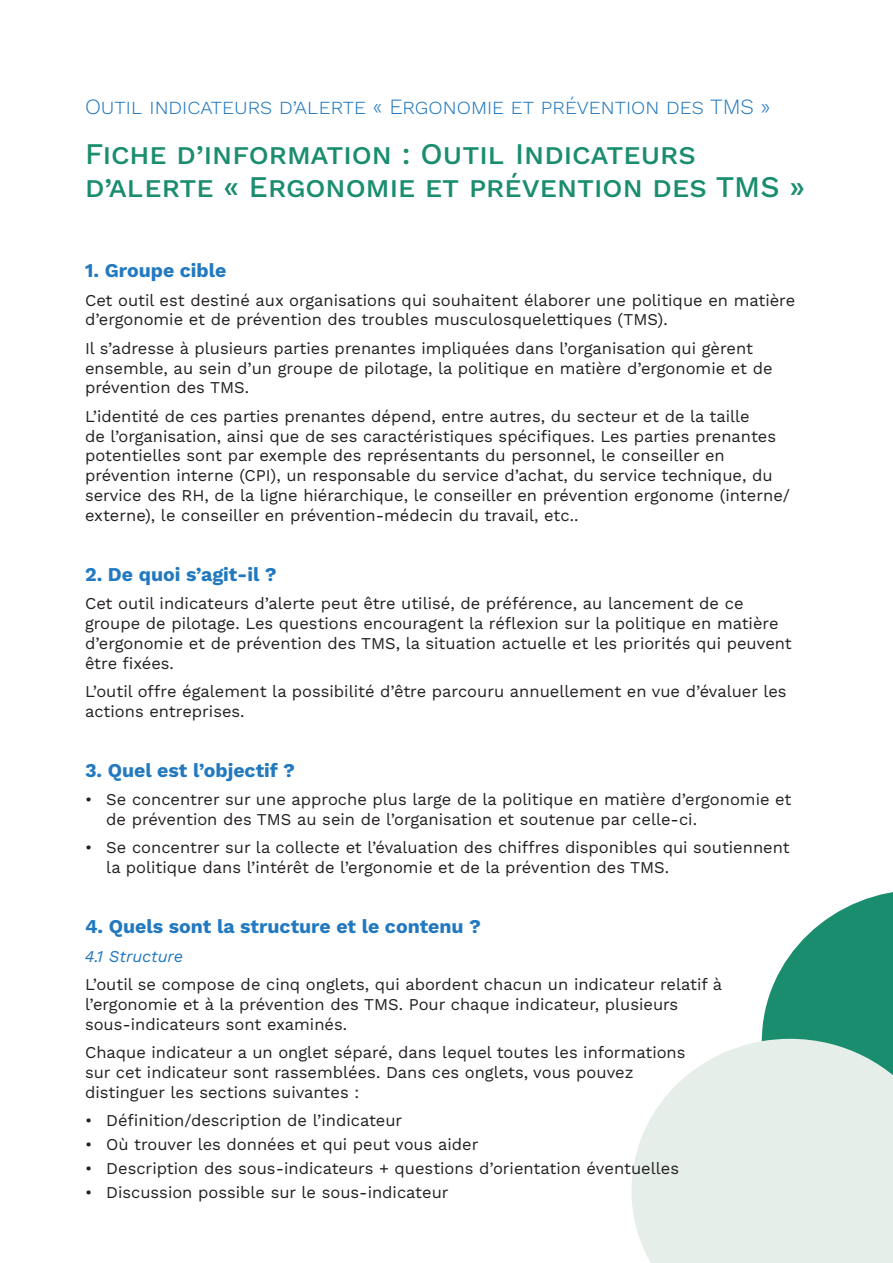
<style>
.page{position:relative;width:893px;height:1263px;background:#fff}
.page>*{position:absolute;margin:0;border:0;box-sizing:border-box;transform-origin:0 0}
.t1{font:500 30px/33px "Work Sans";color:#1a8d6f}
.t2{font:300 21.75px "Work Sans";color:#2279bf}
.t3{font:700 19.5px "Work Sans";color:#2279bf}
.t4{font:16.5px/19.8px "Work Sans";color:#231f20}
.t5{font:italic 16.5px "Work Sans";color:#2279bf}
</style>
<div class="page">
<svg style="left:631px;top:1039px;width:262px;height:224px;fill:#e6eeea"></svg>
<svg style="left:762px;top:892px;width:131px;height:213px"></svg>
<h2 class="t2" style="left:85px;top:90px;width:687px">Outil indicateurs d’alerte « Ergonomie et prévention des TMS »</h2>
<h1 class="t1" style="left:85px;top:136px;width:721px">Fiche d’information : Outil Indicateurs d’alerte « Ergonomie et prévention des TMS »</h1>
<p class="t3" style="left:85px;top:256px;width:143px">1. Groupe cible</p>
<p class="t4" style="left:85px;top:289px;width:712px">Cet outil est destiné aux organisations qui souhaitent élaborer une politique en matière d’ergonomie et de prévention des troubles musculosquelettiques (TMS).</p>
<p class="t4" style="left:85px;top:338px;width:689px">Il s’adresse à plusieurs parties prenantes impliquées dans l’organisation qui gèrent ensemble, au sein d’un groupe de pilotage, la politique en matière d’ergonomie et de prévention des TMS.</p>
<p class="t4" style="left:85px;top:405px;width:706px">L’identité de ces parties prenantes dépend, entre autres, du secteur et de la taille<br>de l’organisation, ainsi que de ses caractéristiques spécifiques. Les parties prenantes potentielles sont par exemple des représentants du personnel, le conseiller en prévention interne (CPI), un responsable du service d’achat, du service technique, du service des RH, de la ligne hiérarchique, le conseiller en prévention ergonome (interne/ externe), le conseiller en prévention-médecin du travail, etc..</p>
<p class="t3" style="left:85px;top:559px;width:193px">2. De quoi s’agit-il ?</p>
<p class="t4" style="left:85px;top:593px;width:708px">Cet outil indicateurs d’alerte peut être utilisé, de préférence, au lancement de ce groupe de pilotage. Les questions encouragent la réflexion sur la politique en matière d’ergonomie et de prévention des TMS, la situation actuelle et les priorités qui peuvent être fixées.</p>
<p class="t4" style="left:85px;top:681px;width:703px">L’outil offre également la possibilité d’être parcouru annuellement en vue d’évaluer les actions entreprises.</p>
<p class="t3" style="left:85px;top:755px;width:212px">3. Quel est l’objectif ?</p>
<p class="t4" style="left:106px;top:789px;width:687px;text-indent:-21px">• Se concentrer sur une approche plus large de la politique en matière d’ergonomie et de prévention des TMS au sein de l’organisation et soutenue par celle-ci.</p>
<p class="t4" style="left:106px;top:837px;width:685px;text-indent:-21px">• Se concentrer sur la collecte et l’évaluation des chiffres disponibles qui soutiennent la politique dans l’intérêt de l’ergonomie et de la prévention des TMS.</p>
<p class="t3" style="left:85px;top:912px;width:398px">4. Quels sont la structure et le contenu ?</p>
<p class="t5" style="left:85px;top:943px;width:100px">4.1 Structure</p>
<p class="t4" style="left:85px;top:974px;width:639px">L’outil se compose de cinq onglets, qui abordent chacun un indicateur relatif à l’ergonomie et à la prévention des TMS. Pour chaque indicateur, plusieurs sous-indicateurs sont examinés.</p>
<p class="t4" style="left:85px;top:1042px;width:602px">Chaque indicateur a un onglet séparé, dans lequel toutes les informations sur cet indicateur sont rassemblées. Dans ces onglets, vous pouvez distinguer les sections suivantes :</p>
<p class="t4" style="left:85px;top:1110px;width:319px">• Définition/description de l’indicateur</p>
<p class="t4" style="left:85px;top:1134px;width:395px">• Où trouver les données et qui peut vous aider</p>
<p class="t4" style="left:85px;top:1158px;width:595px">• Description des sous-indicateurs + questions d’orientation éventuelles</p>
<p class="t4" style="left:85px;top:1182px;width:365px">• Discussion possible sur le sous-indicateur</p>
</div>
